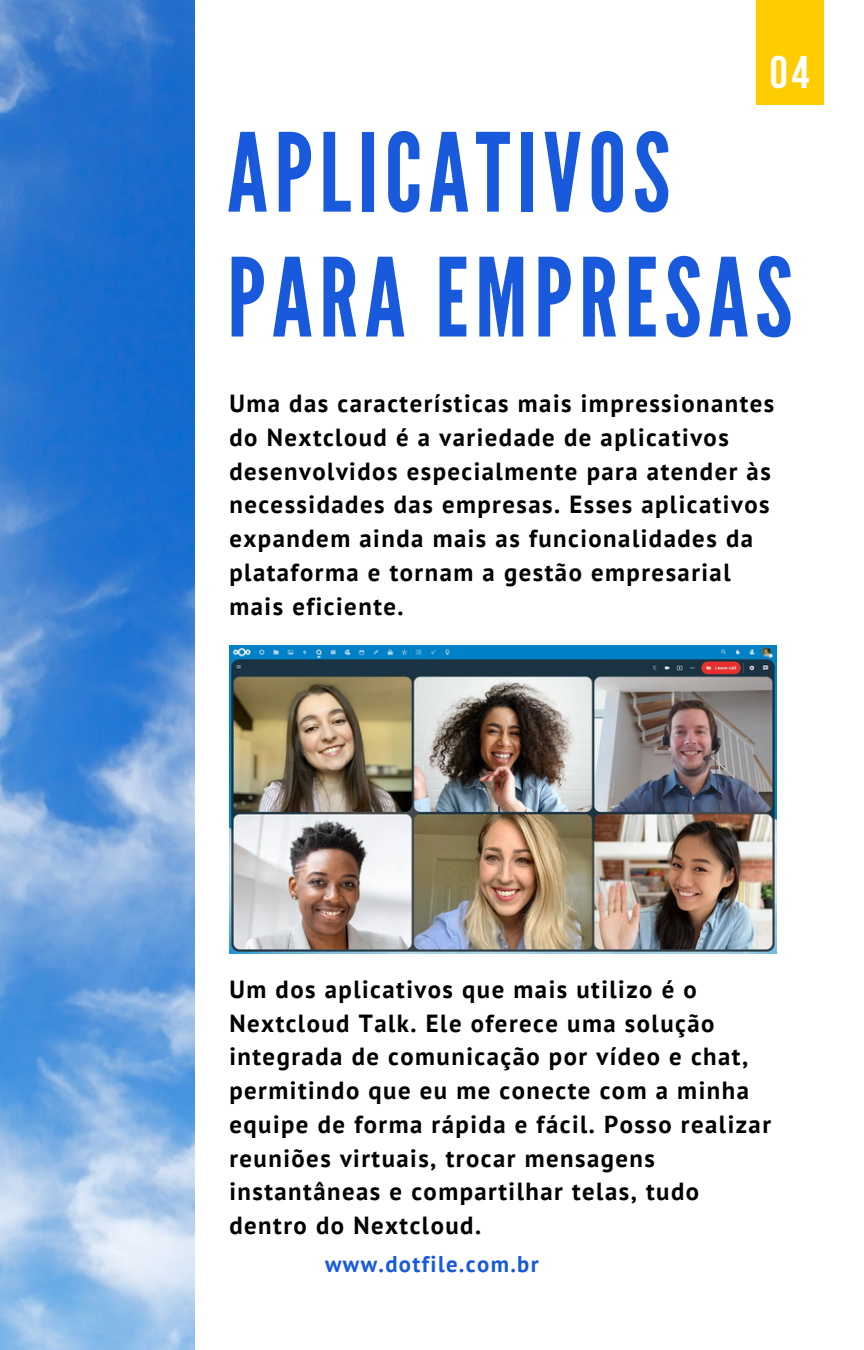
<style>
.page{position:relative;width:864px;height:1350px;background:#fff}
.page>*{position:absolute;margin:0;border:0;box-sizing:border-box;transform-origin:0 0}
.t1{font:108.67px/124.9px "League Gothic";letter-spacing:.06em;color:#185adb}
.t2{font:700 45.45px "Bebas Neue";color:#fff}
.t3{font:700 24.75px/33.8px "PT Sans";letter-spacing:.06em;color:#000}
.t4{font:700 22.72px "PT Sans";letter-spacing:.06em;color:#185adb}
</style>
<div class="page">
<img style="left:0;top:0;width:194px;height:1350px">
<div style="left:756px;top:0;width:67px;height:104px;background:#ffcc01"></div>
<img style="left:229px;top:646px;width:547px;height:307px">
<p class="t2" style="left:770px;top:54px;width:41px">04</p>
<p class="t1" style="left:227px;top:113px;width:567px">APLICATIVOS<br>PARA EMPRESAS</p>
<p class="t3" style="left:229px;top:386px;width:547px">Uma das características mais impressionantes do Nextcloud é a variedade de aplicativos desenvolvidos especialmente para atender às necessidades das empresas. Esses aplicativos expandem ainda mais as funcionalidades da plataforma e tornam a gestão empresarial mais eficiente.</p>
<p class="t3" style="left:229px;top:972px;width:543px">Um dos aplicativos que mais utilizo é o Nextcloud Talk. Ele oferece uma solução integrada de comunicação por vídeo e chat, permitindo que eu me conecte com a minha equipe de forma rápida e fácil. Posso realizar reuniões virtuais, trocar mensagens instantâneas e compartilhar telas, tudo dentro do Nextcloud.</p>
<p class="t4" style="left:325px;top:1249px;width:215px">www.dotfile.com.br</p>
</div>
